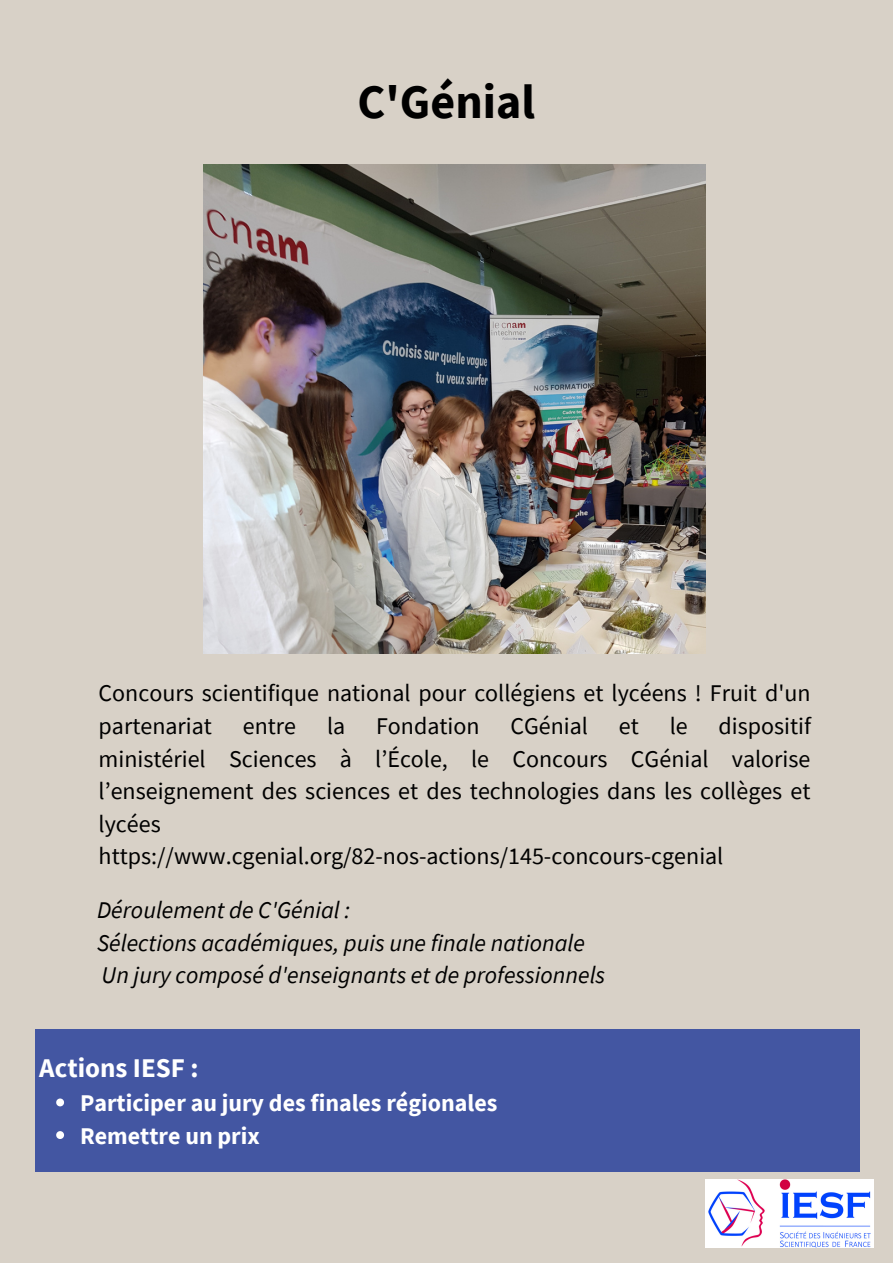
<style>
.page{position:relative;width:893px;height:1264px;background:#fff}
.page>*{position:absolute;margin:0;border:0;box-sizing:border-box;transform-origin:0 0}
.t1{font:700 48px "Source Sans Pro";color:#000}
.t2{font:700 27px "Source Sans Pro";color:#fff}
.t3{font:24px/32.5px "Source Sans Pro";color:#000}
.t4{font:italic 24px/32.5px "Source Sans Pro";color:#000}
.t5{font:700 24px/32.5px "Source Sans Pro";color:#fff}
</style>
<div class="page">
<div style="left:0;top:0;width:892px;height:1262px;background:#d8d1c7"></div>
<img style="left:203px;top:164px;width:502px;height:489px">
<div style="left:35px;top:1028px;width:824px;height:143px;background:#4356a2"></div>
<svg style="left:56px;top:1098px;width:8px;height:8px"></svg>
<svg style="left:56px;top:1131px;width:8px;height:7px"></svg>
<img style="left:705px;top:1179px;width:168px;height:67px">
<h1 class="t1" style="left:357px;top:71px;width:179px">C'Génial</h1>
<p class="t3" style="left:99px;top:676px;width:713px">Concours scientifique national pour collégiens et lycéens ! Fruit d'un partenariat</p>
<p class="t3" style="left:243px;top:709px;width:55px">entre</p>
<p class="t3" style="left:327px;top:709px;width:20px">la</p>
<p class="t3" style="left:376px;top:709px;width:105px">Fondation</p>
<p class="t3" style="left:510px;top:709px;width:79px">CGénial</p>
<p class="t3" style="left:618px;top:709px;width:21px">et</p>
<p class="t3" style="left:669px;top:709px;width:20px">le</p>
<p class="t3" style="left:99px;top:709px;width:713px;text-indent:620px">dispositif ministériel Sciences à l’École, le Concours CGénial valorise l’enseignement des sciences et des technologies dans les collèges et lycées<br>https://www.cgenial.org/82-nos-actions/145-concours-cgenial</p>
<p class="t4" style="left:97px;top:893px;width:509px">Déroulement de C'Génial :<br>Sélections académiques, puis une finale nationale<br>Un jury composé d'enseignants et de professionnels</p>
<p class="t2" style="left:39px;top:1050px;width:161px">Actions IESF :</p>
<p class="t5" style="left:80px;top:1086px;width:419px">Participer au jury des finales régionales<br>Remettre un prix</p>
</div>
